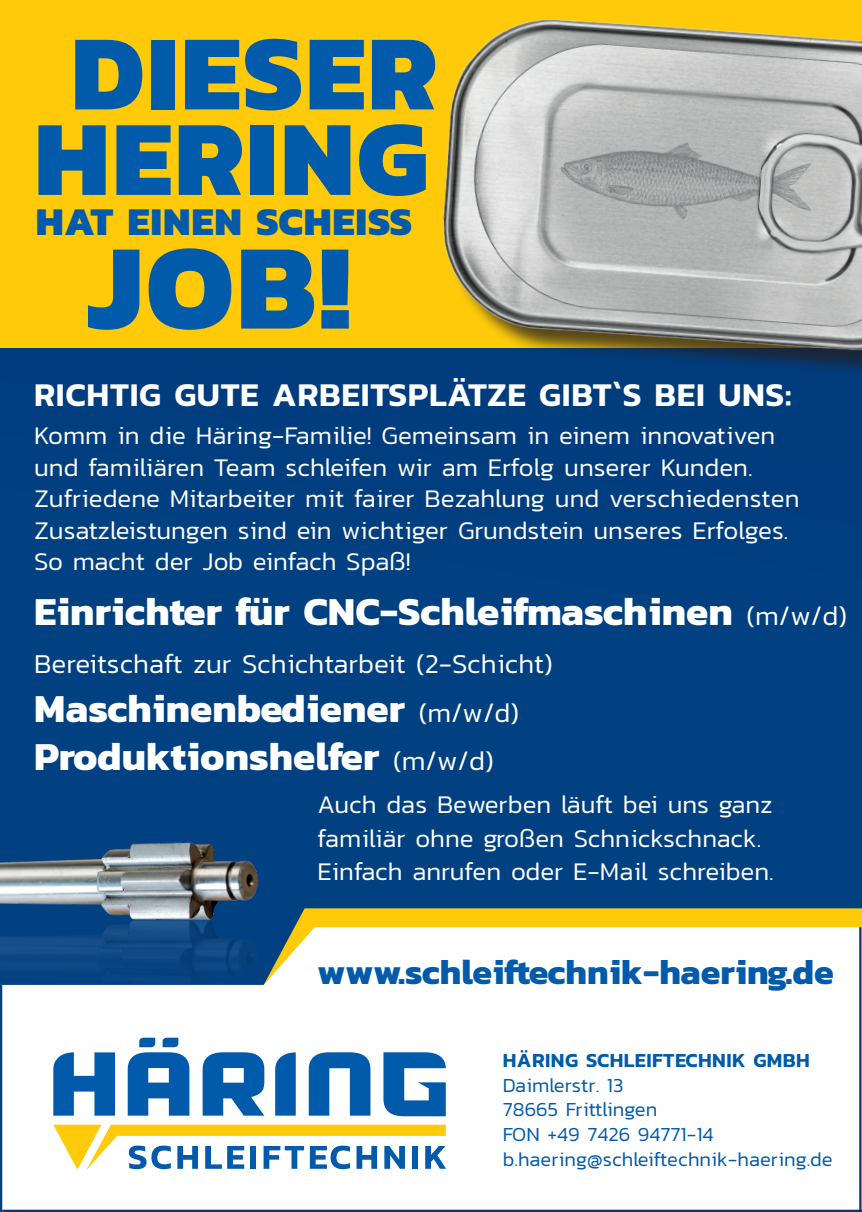
<style>
.page{position:relative;width:862px;height:1212px;background:#fff}
.page>*{position:absolute;margin:0;border:0;box-sizing:border-box;transform-origin:0 0}
.t1{font:800 122.62px "Kanit";color:#015aaa}
.t2{font:800 108px/85.5px "Kanit";letter-spacing:.02em;color:#015aaa;text-align:center}
.t3{font:700 40.27px/48.4px "Kanit";color:#fff}
.t4{font:800 39.82px "Kanit";letter-spacing:.02em;color:#015aaa}
.t5{font:700 35.77px "Kanit";color:#015aaa}
.t6{font:600 33.75px "Kanit";letter-spacing:.02em;color:#fff}
.t7{font:300 27.68px "Kanit";color:#fff}
.t8{font:300 25.88px/31.5px "Kanit";color:#fff}
.t9{font:300 20.25px/24.8px "Kanit";color:#015aaa}
.t10{font:600 20.25px "Kanit";letter-spacing:.02em;color:#015aaa}
.s1{font-weight:300;font-size:27.68px}
</style>
<div class="page">
<div style="left:0;top:348px;width:861px;height:560px;background:#014081"></div>
<div style="left:0;top:0;width:861px;height:348px;background:#feca0a"></div>
<svg style="left:53px;top:1052px;width:62px;height:63px"></svg>
<svg style="left:128px;top:1038px;width:61px;height:77px"></svg>
<svg style="left:202px;top:1052px;width:62px;height:63px"></svg>
<svg style="left:275px;top:1052px;width:20px;height:63px"></svg>
<svg style="left:308px;top:1052px;width:62px;height:63px"></svg>
<svg style="left:383px;top:1052px;width:62px;height:64px"></svg>
<svg style="left:53px;top:1124px;width:393px;height:46px"></svg>
<svg style="left:267px;top:908px;width:594px;height:77px"></svg>
<img style="left:0;top:811px;width:267px;height:174px">
<img style="left:306px;top:19px;width:555px;height:361px">
<h2 class="t2" style="left:34px;top:27px;width:404px">DIESER<br>HERING</h2>
<h3 class="t4" style="left:36px;top:190px;width:377px">HAT EINEN SCHEISS</h3>
<h1 class="t1" style="left:88px;top:190px;width:264px">JOB!</h1>
<h3 class="t6" style="left:34px;top:369px;width:758px">RICHTIG GUTE ARBEITSPLÄTZE GIBT`S BEI UNS:</h3>
<p class="t8" style="left:34px;top:419px;width:766px">Komm in die Häring-Familie! Gemeinsam in einem innovativen und familiären Team schleifen wir am Erfolg unserer Kunden.<br>Zufriedene Mitarbeiter mit fairer Bezahlung und verschiedensten Zusatzleistungen sind ein wichtiger Grundstein unseres Erfolges.<br>So macht der Job einfach Spaß!</p>
<h3 class="t3" style="left:34px;top:586px;width:813px">Einrichter für CNC-Schleifmaschinen <span class="s1">(m/w/d)</span></h3>
<p class="t7" style="left:34px;top:645px;width:520px">Bereitschaft zur Schichtarbeit (2-Schicht)</p>
<h3 class="t3" style="left:34px;top:683px;width:486px">Maschinenbediener <span class="s1">(m/w/d)<br></span>Produktionshelfer <span class="s1">(m/w/d)</span></h3>
<p class="t8" style="left:317px;top:787px;width:457px;line-height:33.8px">Auch das Bewerben läuft bei uns ganz familiär ohne großen Schnickschnack.<br>Einfach anrufen oder E-Mail schreiben.</p>
<h3 class="t5" style="left:317px;top:944px;width:517px">www.schleiftechnik-haering.de</h3>
<p class="t10" style="left:502px;top:1044px;width:308px">HÄRING SCHLEIFTECHNIK GMBH</p>
<p class="t9" style="left:502px;top:1072px;width:331px">Daimlerstr. 13<br>78665 Frittlingen<br>FON +49 7426 94771-14 b.haering@schleiftechnik-haering.de</p>
</div>
